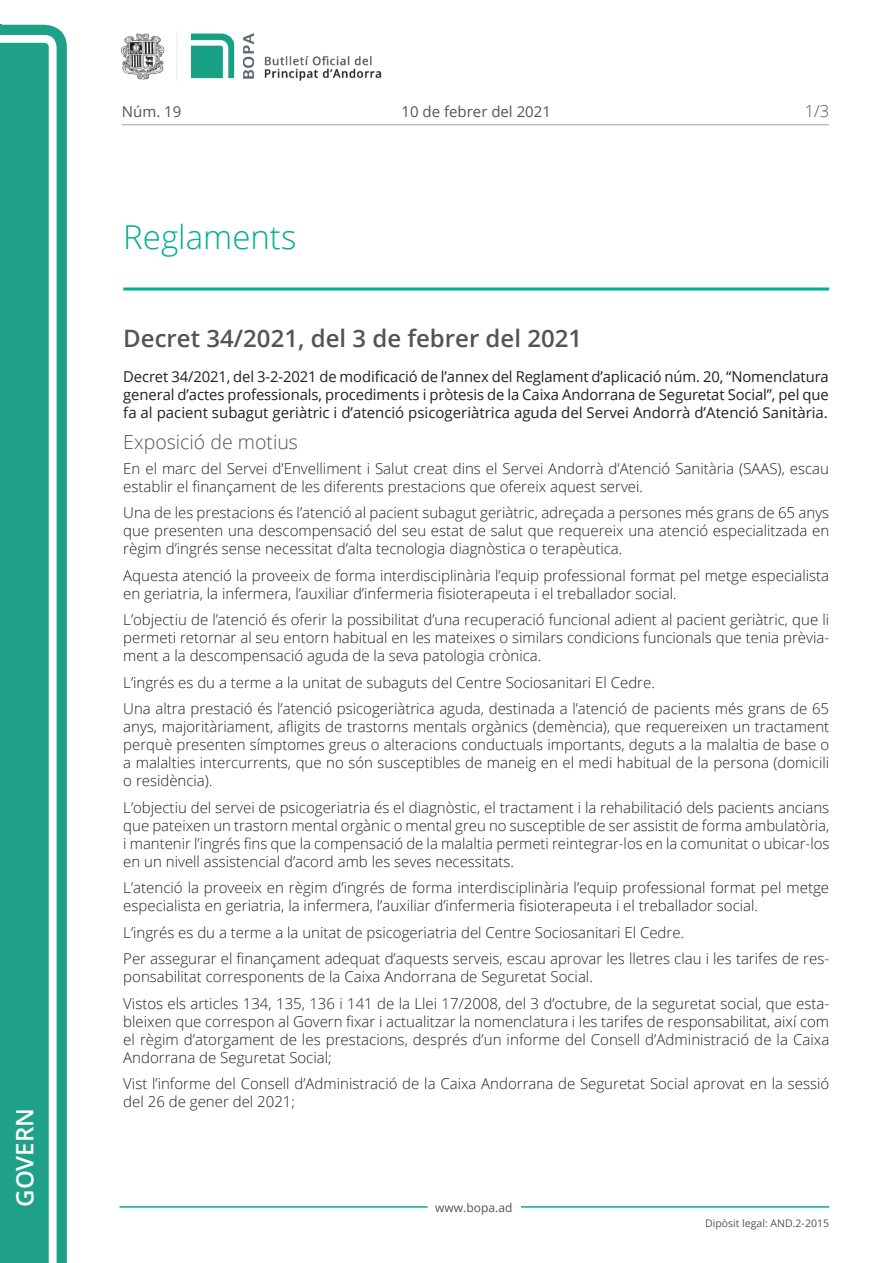
<style>
.page{position:relative;width:893px;height:1263px;background:#fff}
.page>*{position:absolute;margin:0;border:0;box-sizing:border-box;transform-origin:0 0}
.Titol_2_PAG{font:300 33px "Open Sans";color:#00ae91}
.Titol_3{font:600 24px "Open Sans";color:#545454}
.t1{font:600 24px "Open Sans";color:#fff}
.Titol_5{font:300 19.5px "Open Sans";color:#545454}
.num_pagina{font:300 16.5px "Open Sans";color:#545454}
.Body_text{font:300 15px/18px "Open Sans";color:#231f20}
.Body_text_sumari{font:15px/18px "Open Sans";color:#231f20;text-align:justify}
.carrer{font:15px "Open Sans";color:#545454}
.t2{font:12px "Open Sans";color:#545454}
.t3{font:10.5px "Open Sans";color:#545454}
</style>
<div class="page">
<svg style="left:0;top:25px;width:67px;height:1238px;fill:#1ea187"></svg>
<div style="left:0;top:43px;width:49px;height:1220px;background:#1ea187"></div>
<img style="left:122px;top:32px;width:260px;height:49px">
<hr style="left:119px;top:1206px;width:309px;height:2px;background:#00ae91">
<hr style="left:521px;top:1206px;width:308px;height:2px;background:#00ae91">
<hr style="left:122px;top:124px;width:707px;height:1px;background:#bcbdc0">
<hr style="left:123px;top:287px;width:706px;height:3px;background:#00ae91">
<p class="t1" style="left:8px;top:1207px;width:100px;rotate:-90deg">Govern</p>
<p class="carrer" style="left:122px;top:102px;width:61px">Núm. 19</p>
<p class="carrer" style="left:402px;top:102px;width:151px">10 de febrer del 2021</p>
<p class="Titol_2_PAG" style="left:123px;top:215px;width:175px">Reglaments</p>
<p class="num_pagina" style="left:805px;top:100px;width:26px">1/3</p>
<p class="Titol_3" style="left:123px;top:321px;width:460px">Decret 34/2021, del 3 de febrer del 2021</p>
<p class="Body_text_sumari" style="left:123px;top:367px;width:707px">Decret 34/2021, del 3-2-2021 de modificació de l’annex del Reglament d’aplicació núm. 20, “Nomenclatura general d’actes professionals, procediments i pròtesis de la Caixa Andorrana de Seguretat Social”, pel que fa al pacient subagut geriàtric i d’atenció psicogeriàtrica aguda del Servei Andorrà d’Atenció Sanitària.</p>
<p class="Titol_5" style="left:123px;top:428px;width:176px">Exposició de motius</p>
<p class="Body_text" style="left:123px;top:459px;width:707px">En el marc del Servei d’Envelliment i Salut creat dins el Servei Andorrà d’Atenció Sanitària (SAAS), escau establir el finançament de les diferents prestacions que ofereix aquest servei.</p>
<p class="Body_text" style="left:123px;top:503px;width:707px;text-align:justify">Una de les prestacions és l’atenció al pacient subagut geriàtric, adreçada a persones més grans de 65 anys que presenten una descompensació del seu estat de salut que requereix una atenció especialitzada en règim d’ingrés sense necessitat d’alta tecnologia diagnòstica o terapèutica.</p>
<p class="Body_text" style="left:123px;top:566px;width:707px">Aquesta atenció la proveeix de forma interdisciplinària l’equip professional format pel metge especialista en geriatria, la infermera, l’auxiliar d’infermeria fisioterapeuta i el treballador social.</p>
<p class="Body_text" style="left:123px;top:610px;width:707px;text-align:justify">L’objectiu de l’atenció és oferir la possibilitat d’una recuperació funcional adient al pacient geriàtric, que li permeti retornar al seu entorn habitual en les mateixes o similars condicions funcionals que tenia prèvia&shy;ment a la descompensació aguda de la seva patologia crònica.</p>
<p class="Body_text" style="left:123px;top:673px;width:533px">L’ingrés es du a terme a la unitat de subaguts del Centre Sociosanitari El Cedre.</p>
<p class="Body_text" style="left:123px;top:699px;width:707px;text-align:justify">Una altra prestació és l’atenció psicogeriàtrica aguda, destinada a l’atenció de pacients més grans de 65 anys, majoritàriament, afligits de trastorns mentals orgànics (demència), que requereixen un tractament perquè presenten símptomes greus o alteracions conductuals importants, deguts a la malaltia de base o a malalties intercurrents, que no són susceptibles de maneig en el medi habitual de la persona (domicili o residència).</p>
<p class="Body_text" style="left:123px;top:798px;width:708px;text-align:justify">L’objectiu del servei de psicogeriatria és el diagnòstic, el tractament i la rehabilitació dels pacients ancians que pateixen un trastorn mental orgànic o mental greu no susceptible de ser assistit de forma ambulatòria, i mantenir l’ingrés fins que la compensació de la malaltia permeti reintegrar-los en la comunitat o ubicar-los en un nivell assistencial d’acord amb les seves necessitats.</p>
<p class="Body_text" style="left:123px;top:878px;width:707px">L’atenció la proveeix en règim d’ingrés de forma interdisciplinària l’equip professional format pel metge especialista en geriatria, la infermera, l’auxiliar d’infermeria fisioterapeuta i el treballador social.</p>
<p class="Body_text" style="left:123px;top:923px;width:562px">L’ingrés es du a terme a la unitat de psicogeriatria del Centre Sociosanitari El Cedre.</p>
<p class="Body_text" style="left:123px;top:949px;width:707px">Per assegurar el finançament adequat d’aquests serveis, escau aprovar les lletres clau i les tarifes de res&shy;ponsabilitat corresponents de la Caixa Andorrana de Seguretat Social.</p>
<p class="Body_text" style="left:123px;top:994px;width:708px;text-align:justify">Vistos els articles 134, 135, 136 i 141 de la Llei 17/2008, del 3 d’octubre, de la seguretat social, que esta&shy;bleixen que correspon al Govern fixar i actualitzar la nomenclatura i les tarifes de responsabilitat, així com el règim d’atorgament de les prestacions, després d’un informe del Consell d’Administració de la Caixa Andorrana de Seguretat Social;</p>
<p class="Body_text" style="left:123px;top:1074px;width:707px">Vist l’informe del Consell d’Administració de la Caixa Andorrana de Seguretat Social aprovat en la sessió del 26 de gener del 2021;</p>
<p class="t2" style="left:435px;top:1199px;width:79px">www.bopa.ad</p>
<p class="t3" style="left:705px;top:1216px;width:125px">Dipòsit legal: AND.2-2015</p>
</div>
